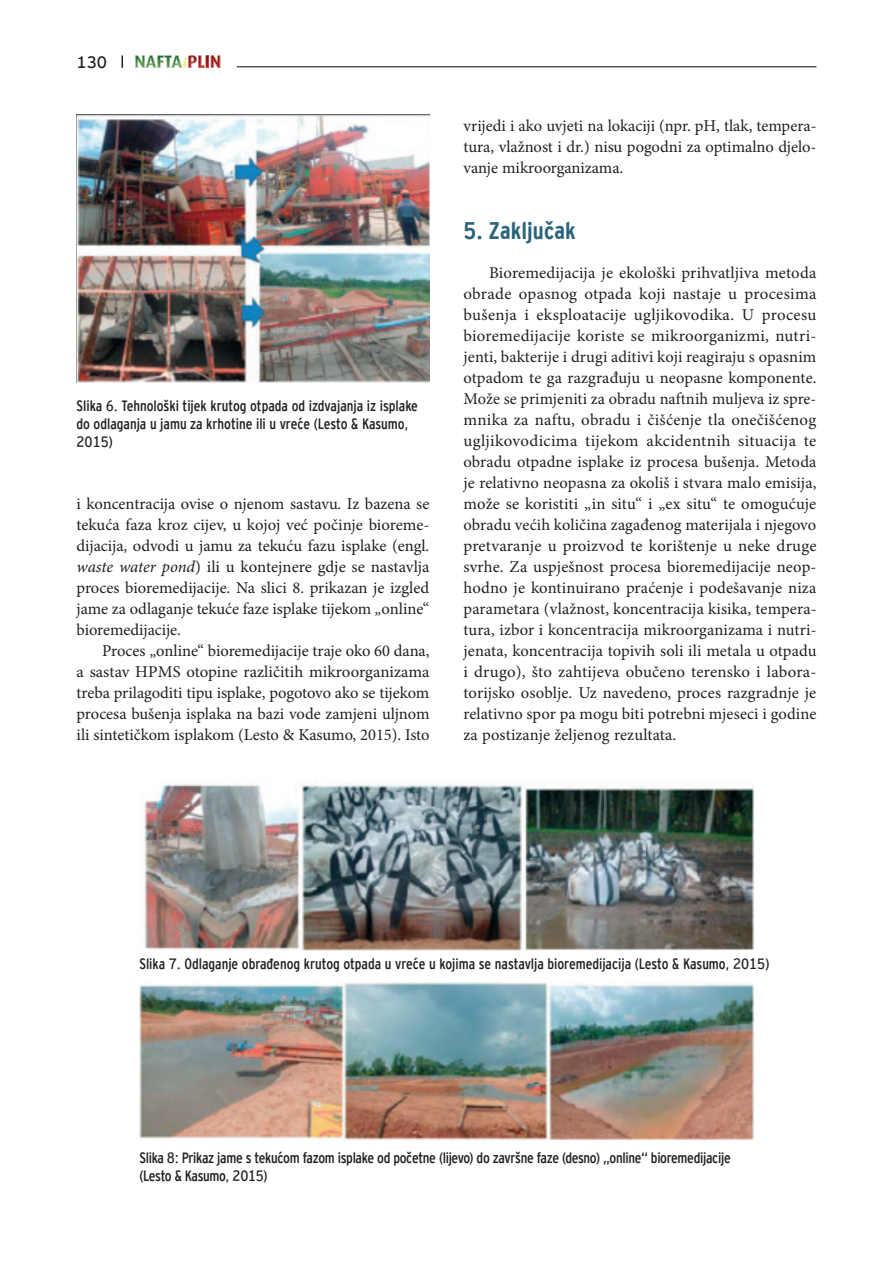
<style>
.page{position:relative;width:893px;height:1263px;background:#fff}
.page>*{position:absolute;margin:0;border:0;box-sizing:border-box;transform-origin:0 0}
.t1{font:700 24px "Alan Interstate Mono Cond";color:#2b6378}
.t2{font:16.5px/21px "Minion Pro";color:#231f20;text-align:justify}
.t3{font:16.5px "Alan Interstate Mono";color:#231f20}
.t4{font:15px/18px "Alan Interstate Mono Cond";color:#231f20}
.t5{font:15px/18px "Alan Interstate Mono Cond";letter-spacing:-.02em;color:#231f20}
.s1{font-style:italic}
</style>
<div class="page">
<img style="left:77px;top:115px;width:352px;height:268px">
<img style="left:141px;top:780px;width:612px;height:171px">
<img style="left:139px;top:982px;width:614px;height:159px">
<svg style="left:122px;top:55px;width:1px;height:13px"></svg>
<svg style="left:135px;top:55px;width:85px;height:13px"></svg>
<hr style="left:237px;top:66px;width:579px;height:1px;background:#231f20">
<p class="t3" style="left:77px;top:52px;width:32px">130</p>
<p class="t4" style="left:77px;top:396px;width:343px">Slika 6. Tehnološki tijek krutog otpada od izdvajanja iz isplake do odlaganja u jamu za krhotine ili u vreće (Lesto &amp; Kasumo,<br>2015)</p>
<p class="t2" style="left:77px;top:493px;width:354px">i koncentracija ovise o njenom sastavu. Iz bazena se tekuća faza kroz cijev, u kojoj već počinje bioreme&shy;dijacija, odvodi u jamu za tekuću fazu isplake (engl. <span class="s1">waste water pond</span>) ili u kontejnere gdje se nastavlja proces bioremedijacije. Na slici 8. prikazan je izgled jame za odlaganje tekuće faze isplake tijekom <span class="s1">„</span>online“ bioremedijacije.</p>
<p class="t2" style="left:77px;top:640px;width:355px;text-indent:26px">Proces „online“ bioremedijacije traje oko 60 dana, a sastav HPMS otopine različitih mikroorganizama treba prilagoditi tipu isplake, pogotovo ako se tijekom procesa bušenja isplaka na bazi vode zamjeni uljnom ili sintetičkom isplakom (Lesto &amp; Kasumo, 2015). Isto</p>
<p class="t2" style="left:463px;top:115px;width:355px">vrijedi i ako uvjeti na lokaciji (npr. pH, tlak, tempera&shy;tura, vlažnost i dr.) nisu pogodni za optimalno djelo&shy;vanje mikroorganizama.</p>
<h1 class="t1" style="left:463px;top:217px;width:114px">5. Zaključak</h1>
<p class="t2" style="left:463px;top:262px;width:355px;text-indent:26px">Bioremedijacija je ekološki prihvatljiva metoda obrade opasnog otpada koji nastaje u procesima bušenja i eksploatacije ugljikovodika. U procesu bioremedijacije koriste se mikroorganizmi, nutri&shy;jenti, bakterije i drugi aditivi koji reagiraju s opasnim otpadom te ga razgrađuju u neopasne komponente.<br>Može se primjeniti za obradu naftnih muljeva iz spre&shy;mnika za naftu, obradu i čišćenje tla onečišćenog ugljikovodicima tijekom akcidentnih situacija te obradu otpadne isplake iz procesa bušenja. Metoda je relativno neopasna za okoliš i stvara malo emisija, može se koristiti „in situ“ i „ex situ“ te omogućuje obradu većih količina zagađenog materijala i njegovo pretvaranje u proizvod te korištenje u neke druge svrhe. Za uspješnost procesa bioremedijacije neop&shy;hodno je kontinuirano praćenje i podešavanje niza parametara (vlažnost, koncentracija kisika, tempera&shy;tura, izbor i koncentracija mikroorganizama i nutri&shy;jenata, koncentracija topivih soli ili metala u otpadu i drugo), što zahtijeva obučeno terensko i labora&shy;torijsko osoblje. Uz navedeno, proces razgradnje je relativno spor pa mogu biti potrebni mjeseci i godine za postizanje željenog rezultata.</p>
<p class="t4" style="left:139px;top:955px;width:631px">Slika 7. Odlaganje obrađenog krutog otpada u vreće u kojima se nastavlja bioremedijacija (Lesto &amp; Kasumo, 2015)</p>
<p class="t5" style="left:139px;top:1149px;width:593px">Slika 8: Prikaz jame s tekućom fazom isplake od početne (lijevo) do završne faze (desno) „online“ bioremedijacije (Lesto &amp; Kasumo, 2015)</p>
</div>
